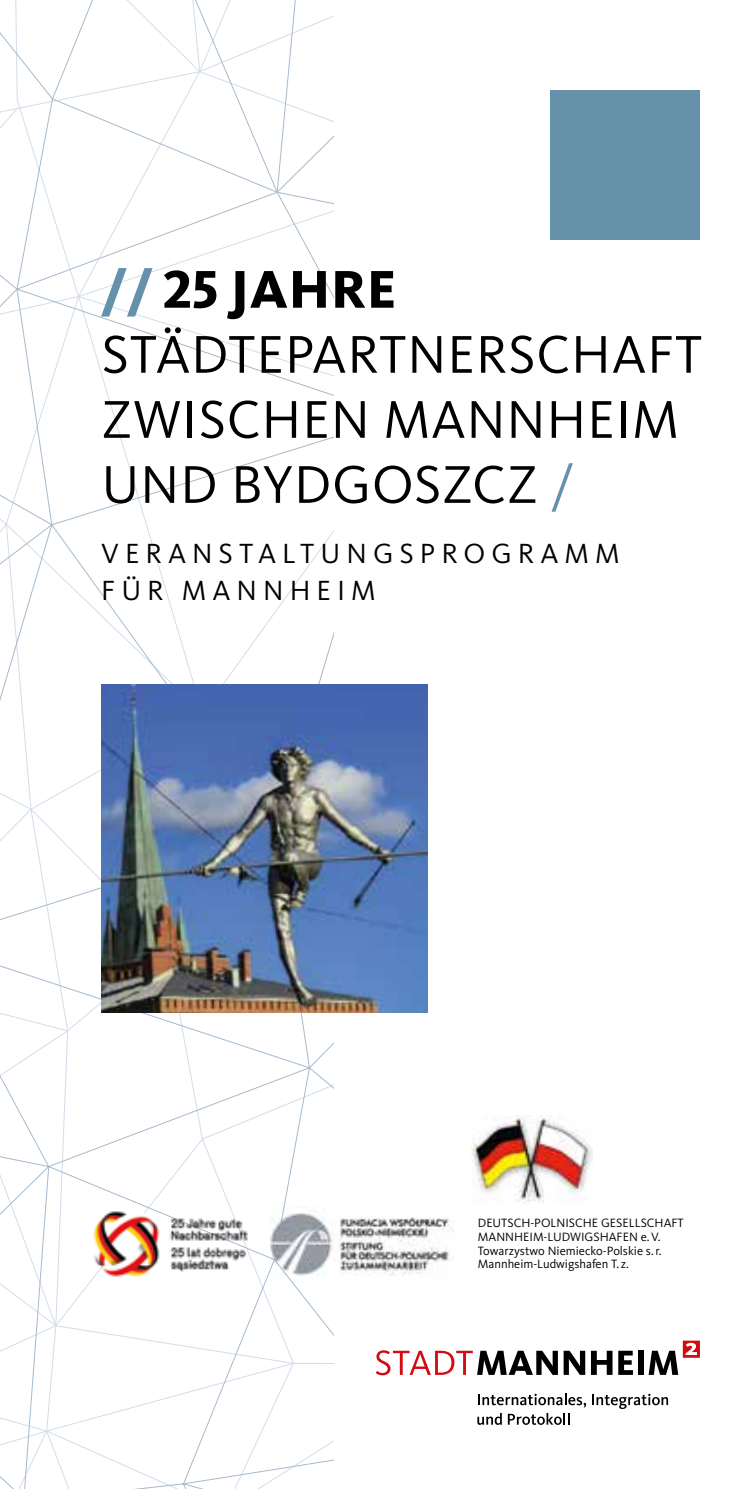
<style>
.page{position:relative;width:745px;height:1489px;background:#fff}
.page>*{position:absolute;margin:0;border:0;box-sizing:border-box;transform-origin:0 0}
.t1{font:55px/65px "Kievit OT";letter-spacing:.015em;color:#000}
.t2{font:28.75px/37.5px "Kievit OT";letter-spacing:.21em;color:#000}
.t3{font:12.5px/13.8px "Kievit OT";color:#000}
.s1{font-weight:800;color:#6691ab}
.s2{font-weight:800}
.s3{color:#6691ab}
</style>
<div class="page">
<svg style="left:0;top:0;width:333px;height:1488px"></svg>
<div style="left:549px;top:90px;width:150px;height:150px;background:#6691ab"></div>
<img style="left:101px;top:684px;width:326px;height:328px">
<svg style="left:563px;top:1350px;width:49px;height:24px"></svg>
<svg style="left:618px;top:1350px;width:14px;height:24px"></svg>
<div style="left:637px;top:1350px;width:6px;height:24px;background:#000"></div>
<svg style="left:648px;top:1340px;width:51px;height:34px"></svg>
<svg style="left:375px;top:1350px;width:182px;height:25px"></svg>
<svg style="left:592px;top:1393px;width:75px;height:15px"></svg>
<svg style="left:477px;top:1393px;width:108px;height:31px"></svg>
<img style="left:471px;top:1115px;width:121px;height:88px">
<img style="left:269px;top:1206px;width:185px;height:80px">
<img style="left:75px;top:1204px;width:192px;height:80px">
<h1 class="t1" style="left:101px;top:256px;width:602px"><span class="s1">//</span> <span class="s2">25 JAHRE<br></span>STÄDTEPARTNERSCHAFT<br>ZWISCHEN MANNHEIM<br>UND BYDGOSZCZ <span class="s3">/</span></h1>
<h2 class="t2" style="left:101px;top:534px;width:519px">VERANSTALTUNGSPROGRAMM<br>FÜR MANNHEIM</h2>
<p class="t3" style="left:477px;top:1215px;width:207px">DEUTSCH-POLNISCHE GESELLSCHAFT<br>MANNHEIM-LUDWIGSHAFEN e.V.<br>Towarzystwo Niemiecko-Polskie s.r.<br>Mannheim-Ludwigshafen T. z.</p>
</div>
